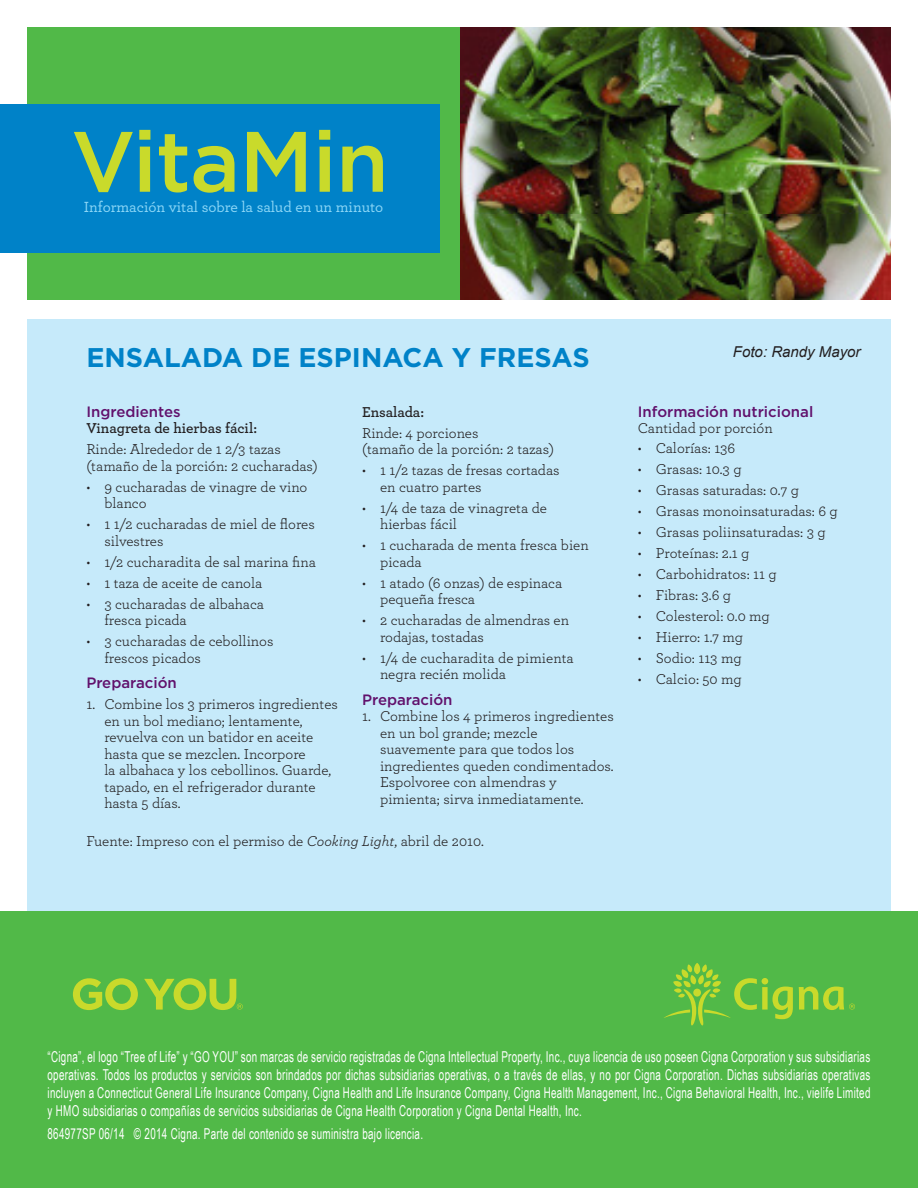
<style>
.page{position:relative;width:918px;height:1188px;background:#fff}
.page>*{position:absolute;margin:0;border:0;box-sizing:border-box;transform-origin:0 0}
.A-Intro_Copy{font:500 85.5px "Gotham";letter-spacing:-.01em;color:#c9da2b}
.A-Body_Copy{font:700 27px "Gotham";color:#0082c8}
.A-Eyebrow{font:500 15.45px "Archer";color:#8dd7f7}
.A-Body_Copy-2{font:15px/16.5px "Archer";color:#231f20}
.t1{font:15px/18px "Arial Narrow";letter-spacing:.025em;color:#fff;text-align:justify;scale:.8 1}
.A-Body_Copy-3{font:500 15px "Gotham";color:#61116c}
.A-Body_Copy-4{font:600 15px "Archer";color:#231f20}
.A-Body_Copy-5{font:italic 15px "Arial";color:#231f20}
.s1{font-style:italic}
</style>
<div class="page">
<div style="left:27px;top:320px;width:864px;height:623px;background:#c6eafa"></div>
<div style="left:27px;top:27px;width:864px;height:273px;background:#51b948"></div>
<div style="left:0;top:912px;width:918px;height:276px;background:#51b948"></div>
<div style="left:0;top:105px;width:440px;height:148px;background:#0082c8"></div>
<img style="left:460px;top:27px;width:431px;height:273px">
<svg style="left:664px;top:963px;width:191px;height:62px"></svg>
<svg style="left:73px;top:978px;width:65px;height:32px"></svg>
<svg style="left:144px;top:978px;width:99px;height:32px"></svg>
<p class="A-Intro_Copy" style="left:71px;top:106px;width:319px">VitaMin</p>
<p class="A-Eyebrow" style="left:84px;top:197px;width:301px">Información vital sobre la salud en un minuto</p>
<p class="A-Body_Copy" style="left:86px;top:340px;width:505px">ENSALADA DE ESPINACA Y FRESAS</p>
<p class="A-Body_Copy-5" style="left:733px;top:342px;width:129px">Foto: Randy Mayor</p>
<p class="A-Body_Copy-3" style="left:86px;top:402px;width:96px">Ingredientes</p>
<p class="A-Body_Copy-4" style="left:86px;top:419px;width:172px">Vinagreta de hierbas fácil:</p>
<p class="A-Body_Copy-2" style="left:86px;top:441px;width:233px">Rinde: Alrededor de 1 2/3 tazas (tamaño de la porción: 2 cucharadas)</p>
<p class="A-Body_Copy-2" style="left:104px;top:478px;width:205px;text-indent:-18px">• 9 cucharadas de vinagre de vino blanco</p>
<p class="A-Body_Copy-2" style="left:104px;top:516px;width:212px;text-indent:-18px">• 1 1/2 cucharadas de miel de flores silvestres</p>
<p class="A-Body_Copy-2" style="left:86px;top:553px;width:231px">• 1/2 cucharadita de sal marina fina</p>
<p class="A-Body_Copy-2" style="left:86px;top:574px;width:177px">• 1 taza de aceite de canola</p>
<p class="A-Body_Copy-2" style="left:104px;top:595px;width:161px;text-indent:-18px">• 3 cucharadas de albahaca fresca picada</p>
<p class="A-Body_Copy-2" style="left:104px;top:633px;width:171px;text-indent:-18px">• 3 cucharadas de cebollinos frescos picados</p>
<p class="A-Body_Copy-3" style="left:86px;top:673px;width:92px">Preparación</p>
<p class="A-Body_Copy-2" style="left:104px;top:696px;width:235px;text-indent:-18px">1. Combine los 3 primeros ingredientes en un bol mediano; lentamente, revuelva con un batidor en aceite hasta que se mezclen. Incorpore<br>la albahaca y los cebollinos. Guarde, tapado, en el refrigerador durante hasta 5 días.</p>
<p class="A-Body_Copy-4" style="left:362px;top:403px;width:64px">Ensalada:</p>
<p class="A-Body_Copy-2" style="left:362px;top:424px;width:193px">Rinde: 4 porciones<br>(tamaño de la porción: 2 tazas)</p>
<p class="A-Body_Copy-2" style="left:380px;top:462px;width:181px;text-indent:-18px">• 1 1/2 tazas de fresas cortadas en cuatro partes</p>
<p class="A-Body_Copy-2" style="left:380px;top:499px;width:169px;text-indent:-18px">• 1/4 de taza de vinagreta de hierbas fácil</p>
<p class="A-Body_Copy-2" style="left:380px;top:537px;width:210px;text-indent:-18px">• 1 cucharada de menta fresca bien picada</p>
<p class="A-Body_Copy-2" style="left:380px;top:574px;width:184px;text-indent:-18px">• 1 atado (6 onzas) de espinaca pequeña fresca</p>
<p class="A-Body_Copy-2" style="left:380px;top:612px;width:191px;text-indent:-18px">• 2 cucharadas de almendras en rodajas, tostadas</p>
<p class="A-Body_Copy-2" style="left:380px;top:649px;width:195px;text-indent:-18px">• 1/4 de cucharadita de pimienta negra recién molida</p>
<p class="A-Body_Copy-3" style="left:362px;top:690px;width:92px">Preparación</p>
<p class="A-Body_Copy-2" style="left:380px;top:708px;width:235px;text-indent:-18px">1. Combine los 4 primeros ingredientes en un bol grande; mezcle suavemente para que todos los ingredientes queden condimentados.<br>Espolvoree con almendras y pimienta; sirva inmediatamente.</p>
<p class="A-Body_Copy-2" style="left:86px;top:833px;width:399px">Fuente: Impreso con el permiso de <span class="s1">Cooking Light</span>, abril de 2010.</p>
<p class="A-Body_Copy-3" style="left:638px;top:402px;width:177px">Información nutricional</p>
<p class="A-Body_Copy-2" style="left:638px;top:420px;width:137px">Cantidad por porción</p>
<p class="A-Body_Copy-2" style="left:638px;top:439px;width:99px">• Calorías: 136</p>
<p class="A-Body_Copy-2" style="left:638px;top:460px;width:105px">• Grasas: 10.3 g</p>
<p class="A-Body_Copy-2" style="left:638px;top:481px;width:163px">• Grasas saturadas: 0.7 g</p>
<p class="A-Body_Copy-2" style="left:638px;top:502px;width:202px">• Grasas monoinsaturadas: 6 g</p>
<p class="A-Body_Copy-2" style="left:638px;top:523px;width:189px">• Grasas poliinsaturadas: 3 g</p>
<p class="A-Body_Copy-2" style="left:638px;top:544px;width:113px">• Proteínas: 2.1 g</p>
<p class="A-Body_Copy-2" style="left:638px;top:565px;width:141px">• Carbohidratos: 11 g</p>
<p class="A-Body_Copy-2" style="left:638px;top:586px;width:95px">• Fibras: 3.6 g</p>
<p class="A-Body_Copy-2" style="left:638px;top:607px;width:134px">• Colesterol: 0.0 mg</p>
<p class="A-Body_Copy-2" style="left:638px;top:628px;width:107px">• Hierro: 1.7 mg</p>
<p class="A-Body_Copy-2" style="left:638px;top:649px;width:105px">• Sodio: 113 mg</p>
<p class="A-Body_Copy-2" style="left:638px;top:670px;width:105px">• Calcio: 50 mg</p>
<p class="t1" style="left:48px;top:1047px;width:1030px">“Cigna”, el logo “Tree of Life” y “GO YOU” son marcas de servicio registradas de Cigna Intellectual Property, Inc., cuya licencia de uso poseen Cigna Corporation y sus subsidiarias operativas. Todos los productos y servicios son brindados por dichas subsidiarias operativas, o a través de ellas, y no por Cigna Corporation. Dichas subsidiarias operativas incluyen a Connecticut General Life Insurance Company, Cigna Health and Life Insurance Company, Cigna Health Management, Inc., Cigna Behavioral Health, Inc., vielife Limited y HMO subsidiarias o compañías de servicios subsidiarias de Cigna Health Corporation y Cigna Dental Health, Inc.</p>
<p class="t1" style="left:48px;top:1125px;width:471px">864977SP 06/14 © 2014 Cigna. Parte del contenido se suministra bajo licencia.</p>
</div>
